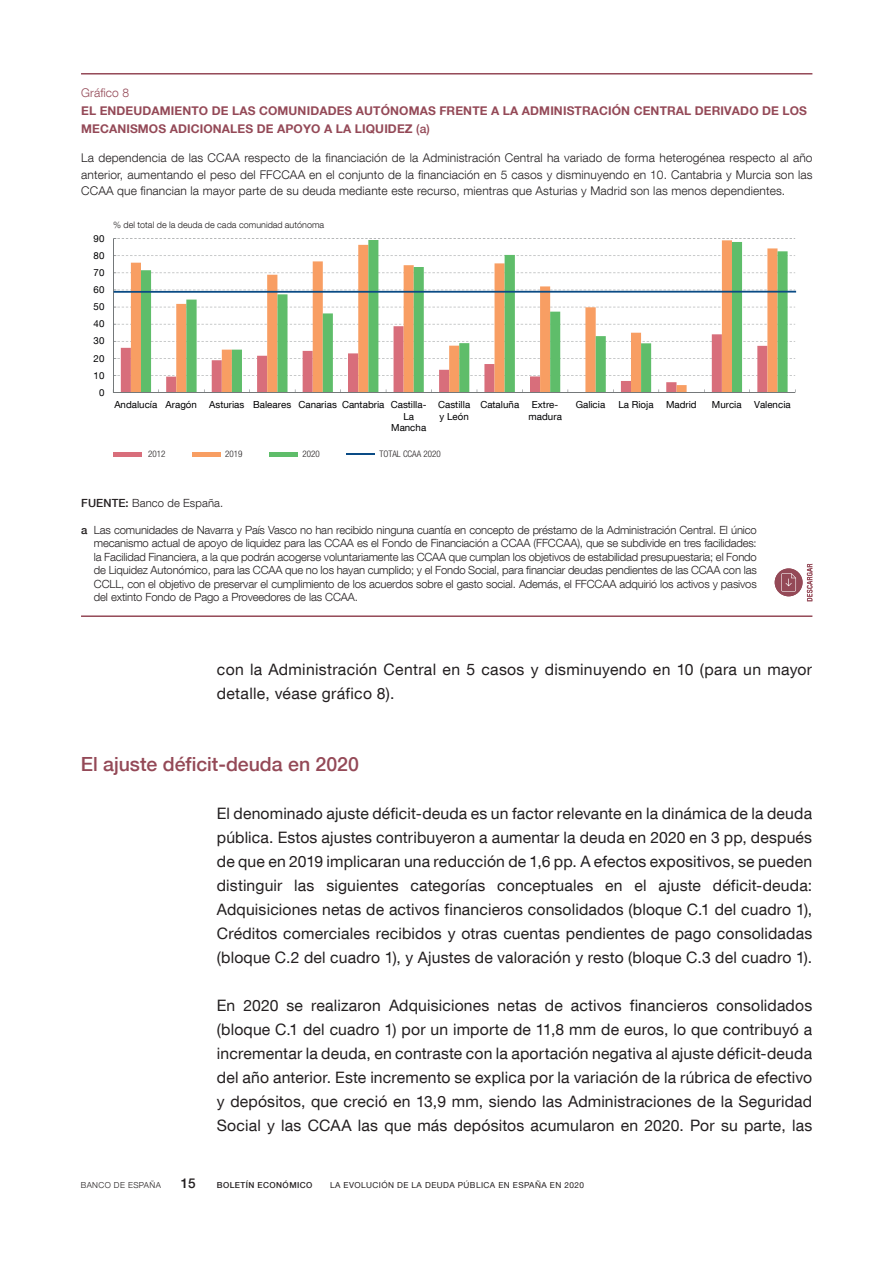
<style>
.page{position:relative;width:893px;height:1263px;background:#fff}
.page>*{position:absolute;margin:0;border:0;box-sizing:border-box;transform-origin:0 0}
.Ladillo_1{font:500 19.5px "Bd E Neue Helvetica";color:#944957}
.Texto_artículo{font:15.75px/24px "Bd E Neue Helvetica";letter-spacing:.015em;color:#231f20;text-align:justify}
.t1{font:500 13.5px "Bd E Neue Helvetica";color:#231f20}
.t2{font:300 12px/16.5px "Bd E Neue Helvetica";letter-spacing:.01em;color:#231f20;text-align:justify}
.t3{font:700 12px/18px "Bd E Neue Helvetica";letter-spacing:.01em;color:#944957}
.t4{font:300 12px "Bd E Neue Helvetica";letter-spacing:.01em;color:#944957}
.t5{font:300 11.25px/13.5px "Bd E Neue Helvetica";letter-spacing:-.015em;color:#231f20;text-align:justify}
.t6{font:300 11.25px "Bd E Neue Helvetica";letter-spacing:.01em;color:#231f20}
.t7{font:9.75px/11.7px "Bd E Neue Helvetica";color:#000002}
.t8{font:300 9px "Bd E Neue Helvetica";letter-spacing:.005em;color:#231f20}
.t9{font:300 condensed 9px "Bd E Neue Helvetica";color:#231f20}
.t10{font:8.25px "Bd E Neue Helvetica";letter-spacing:.05em;color:#231f20}
.t11{font:500 8.25px "Bd E Neue Helvetica";letter-spacing:.05em;color:#231f20}
.t12{font:300 8.25px "Bd E Neue Helvetica";letter-spacing:.05em;color:#231f20}
.s1{font-weight:500}
</style>
<div class="page">
<hr style="left:81px;top:73px;width:731px;height:2px;background:#944957">
<hr style="left:81px;top:615px;width:731px;height:2px;background:#944957">
<svg style="left:114px;top:238px;width:681px;height:138px"></svg>
<svg style="left:141px;top:240px;width:647px;height:152px"></svg>
<hr style="left:113px;top:239px;width:1px;height:153px;background:#74787a">
<hr style="left:113px;top:392px;width:682px;height:1px;background:#74787a">
<svg style="left:114px;top:324px;width:653px;height:68px"></svg>
<div style="left:113px;top:452px;width:29px;height:5px;background:#d86e7b"></div>
<div style="left:192px;top:452px;width:29px;height:5px;background:#f89e63"></div>
<div style="left:269px;top:452px;width:29px;height:5px;background:#5fbd6a"></div>
<hr style="left:346px;top:453px;width:29px;height:2px;background:#0a4b85">
<hr style="left:114px;top:291px;width:682px;height:2px;background:#0a4b85">
<svg style="left:807px;top:564px;width:5px;height:37px"></svg>
<div style="left:775px;top:568px;width:28px;height:28px;background:#944957;border-radius:50%"></div>
<svg style="left:781px;top:573px;width:15px;height:18px"></svg>
<p class="t4" style="left:81px;top:85px;width:49px">Gráfico 8</p>
<p class="t3" style="left:81px;top:101px;width:727px">EL ENDEUDAMIENTO DE LAS COMUNIDADES AUTÓNOMAS FRENTE A LA ADMINISTRACIÓN CENTRAL DERIVADO DE LOS<br>MECANISMOS ADICIONALES DE APOYO A LA LIQUIDEZ <span class="s1">(a)</span></p>
<p class="t2" style="left:81px;top:149px;width:733px">La dependencia de las CCAA respecto de la financiación de la Administración Central ha variado de forma heterogénea respecto al año anterior, aumentando el peso del FFCCAA en el conjunto de la financiación en 5 casos y disminuyendo en 10. Cantabria y Murcia son las CCAA que financian la mayor parte de su deuda mediante este recurso, mientras que Asturias y Madrid son las menos dependientes.</p>
<p class="t7" style="left:94px;top:232px;width:12px">90</p>
<p class="t7" style="left:94px;top:249px;width:12px">80</p>
<p class="t7" style="left:94px;top:266px;width:12px">70</p>
<p class="t7" style="left:94px;top:284px;width:12px">60</p>
<p class="t7" style="left:94px;top:301px;width:12px">50</p>
<p class="t7" style="left:94px;top:318px;width:12px">40</p>
<p class="t7" style="left:94px;top:335px;width:12px">30</p>
<p class="t7" style="left:94px;top:352px;width:12px">20</p>
<p class="t7" style="left:94px;top:369px;width:12px">10</p>
<p class="t7" style="left:99px;top:386px;width:7px">0</p>
<p class="t8" style="left:113px;top:219px;width:213px">% del total de la deuda de cada comunidad autónoma</p>
<p class="t7" style="left:114px;top:398px;width:84px">Andalucía Aragón</p>
<p class="t7" style="left:209px;top:398px;width:219px">Asturias Baleares Canarias Cantabria Castilla-</p>
<p class="t7" style="left:403px;top:410px;width:12px">La</p>
<p class="t7" style="left:391px;top:422px;width:37px">Mancha</p>
<p class="t7" style="left:438px;top:398px;width:34px">Castilla y León</p>
<p class="t7" style="left:480px;top:398px;width:40px">Cataluña</p>
<p class="t7" style="left:529px;top:398px;width:35px;text-align:center">Extre&shy;madura</p>
<p class="t7" style="left:576px;top:398px;width:31px">Galicia</p>
<p class="t7" style="left:618px;top:398px;width:37px">La Rioja</p>
<p class="t7" style="left:666px;top:398px;width:32px">Madrid</p>
<p class="t7" style="left:712px;top:398px;width:31px">Murcia</p>
<p class="t7" style="left:754px;top:398px;width:38px">Valencia</p>
<p class="t9" style="left:148px;top:449px;width:19px">2012</p>
<p class="t9" style="left:225px;top:449px;width:19px">2019</p>
<p class="t9" style="left:302px;top:449px;width:19px">2020</p>
<p class="t9" style="left:379px;top:449px;width:63px">TOTAL CCAA 2020</p>
<p class="t6" style="left:81px;top:496px;width:144px"><span class="s1">FUENTE:</span> Banco de España.</p>
<p class="t5" style="left:94px;top:523px;width:664px;text-indent:-13px"><span class="s1">a</span> Las comunidades de Navarra y País Vasco no han recibido ninguna cuantía en concepto de préstamo de la Administración Central. El único mecanismo actual de apoyo de liquidez para las CCAA es el Fondo de Financiación a CCAA (FFCCAA), que se subdivide en tres facilidades: la Facilidad Financiera, a la que podrán acogerse voluntariamente las CCAA que cumplan los objetivos de estabilidad presupuestaria; el Fondo de Liquidez Autonómico, para las CCAA que no los hayan cumplido; y el Fondo Social, para financiar deudas pendientes de las CCAA con las CCLL, con el objetivo de preservar el cumplimiento de los acuerdos sobre el gasto social. Además, el FFCCAA adquirió los activos y pasivos del extinto Fondo de Pago a Proveedores de las CCAA.</p>
<p class="Texto_artículo" style="left:217px;top:657px;width:597px">con la Administración Central en 5 casos y disminuyendo en 10 (para un mayor detalle, véase gráfico 8).</p>
<h2 class="Ladillo_1" style="left:81px;top:752px;width:280px">El ajuste déficit-deuda en 2020</h2>
<p class="Texto_artículo" style="left:217px;top:801px;width:597px">El denominado ajuste déficit-deuda es un factor relevante en la dinámica de la deuda pública. Estos ajustes contribuyeron a aumentar la deuda en 2020 en 3 pp, después de que en 2019 implicaran una reducción de 1,6 pp. A efectos expositivos, se pueden distinguir las siguientes categorías conceptuales en el ajuste déficit-deuda:<br>Adquisiciones netas de activos financieros consolidados (bloque C.1 del cuadro 1), Créditos comerciales recibidos y otras cuentas pendientes de pago consolidadas (bloque C.2 del cuadro 1), y Ajustes de valoración y resto (bloque C.3 del cuadro 1).</p>
<p class="Texto_artículo" style="left:217px;top:993px;width:597px">En 2020 se realizaron Adquisiciones netas de activos financieros consolidados (bloque C.1 del cuadro 1) por un importe de 11,8 mm de euros, lo que contribuyó a incrementar la deuda, en contraste con la aportación negativa al ajuste déficit-deuda del año anterior. Este incremento se explica por la variación de la rúbrica de efectivo y depósitos, que creció en 13,9 mm, siendo las Administraciones de la Seguridad Social y las CCAA las que más depósitos acumularon en 2020. Por su parte, las</p>
<p class="t12" style="left:81px;top:1180px;width:82px">BANCO DE ESPAÑA</p>
<p class="t1" style="left:181px;top:1175px;width:16px">15</p>
<p class="t11" style="left:217px;top:1180px;width:97px">BOLETÍN ECONÓMICO</p>
<p class="t10" style="left:330px;top:1180px;width:255px">LA EVOLUCIÓN DE LA DEUDA PÚBLICA EN ESPAÑA EN 2020</p>
</div>
